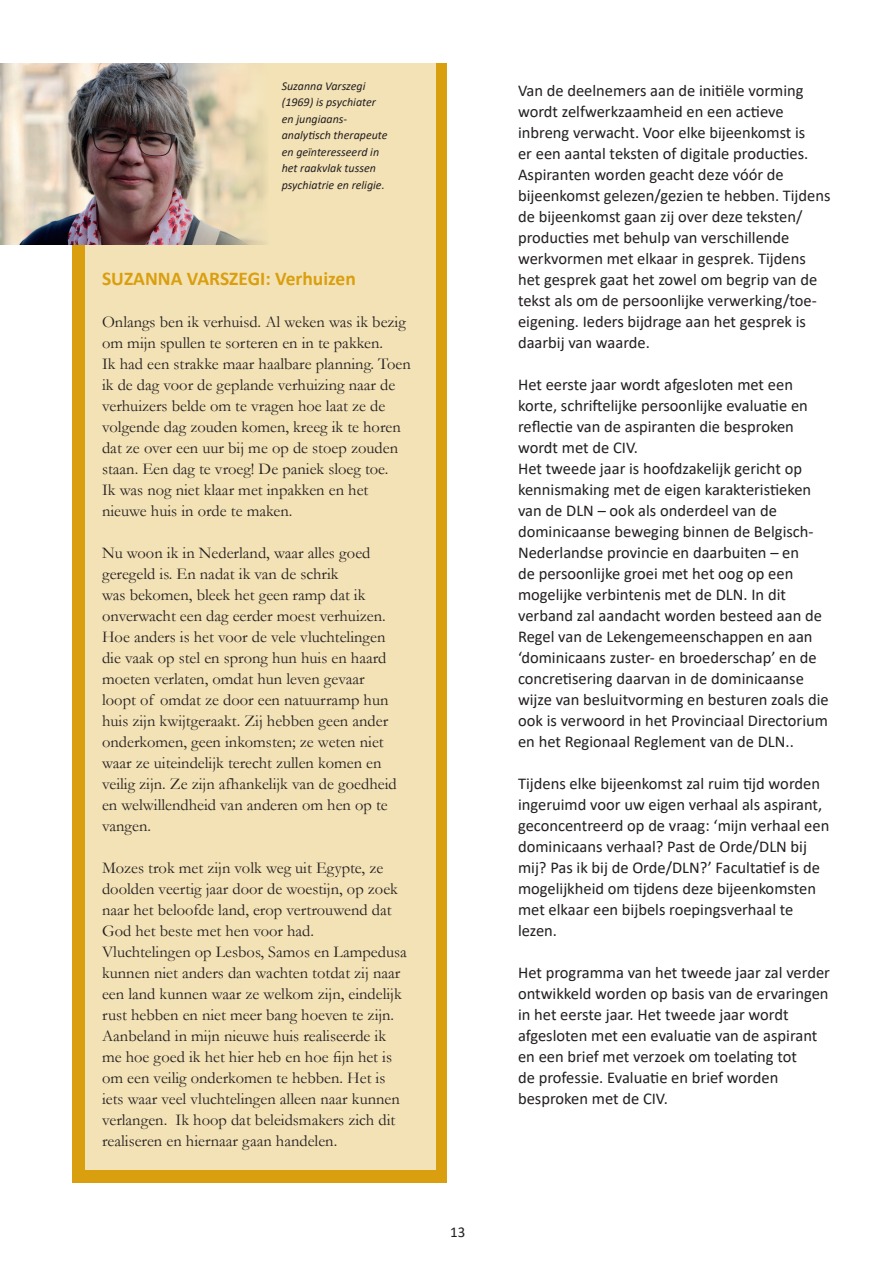
<style>
.page{position:relative;width:893px;height:1263px;background:#fff}
.page>*{position:absolute;margin:0;border:0;box-sizing:border-box;transform-origin:0 0}
.t1{font:700 19.5px "Calibri";color:#da9f0f}
.t2{font:16.5px/21px "Calibri";color:#231f20}
.t3{font:16.5px/21px "Garamond";color:#231f20}
.t4{font:15px "Calibri";color:#231f20}
.t5{font:italic 12px/16.5px "Calibri";color:#231f20}
</style>
<div class="page">
<div style="left:72px;top:64px;width:374px;height:1119px;background:#da9f0f"></div>
<div style="left:85px;top:64px;width:351px;height:1106px;background:#f3e2b6"></div>
<img style="left:0;top:64px;width:266px;height:180px">
<p class="t5" style="left:282px;top:77px;width:107px">Suzanna Varszegi (1969) is psychiater en jungiaans&shy;analytisch therapeute en geïnteresseerd in het raakvlak tussen psychiatrie en religie.</p>
<p class="t1" style="left:102px;top:265px;width:255px">SUZANNA VARSZEGI: Verhuizen</p>
<p class="t3" style="left:102px;top:311px;width:310px">Onlangs ben ik verhuisd. Al weken was ik bezig om mijn spullen te sorteren en in te pakken.<br>Ik had een strakke maar haalbare planning. Toen ik de dag voor de geplande verhuizing naar de verhuizers belde om te vragen hoe laat ze de volgende dag zouden komen, kreeg ik te horen dat ze over een uur bij me op de stoep zouden staan. Een dag te vroeg! De paniek sloeg toe.<br>Ik was nog niet klaar met inpakken en het nieuwe huis in orde te maken.</p>
<p class="t3" style="left:102px;top:542px;width:296px">Nu woon ik in Nederland, waar alles goed geregeld is. En nadat ik van de schrik<br>was bekomen, bleek het geen ramp dat ik onverwacht een dag eerder moest verhuizen.<br>Hoe anders is het voor de vele vluchtelingen die vaak op stel en sprong hun huis en haard moeten verlaten, omdat hun leven gevaar loopt of omdat ze door een natuurramp hun huis zijn kwijtgeraakt. Zij hebben geen ander onderkomen, geen inkomsten; ze weten niet waar ze uiteindelijk terecht zullen komen en veilig zijn. Ze zijn afhankelijk van de goedheid en welwillendheid van anderen om hen op te vangen.</p>
<p class="t3" style="left:102px;top:857px;width:306px">Mozes trok met zijn volk weg uit Egypte, ze doolden veertig jaar door de woestijn, op zoek naar het beloofde land, erop vertrouwend dat God het beste met hen voor had.<br>Vluchtelingen op Lesbos, Samos en Lampedusa kunnen niet anders dan wachten totdat zij naar een land kunnen waar ze welkom zijn, eindelijk rust hebben en niet meer bang hoeven te zijn.<br>Aanbeland in mijn nieuwe huis realiseerde ik me hoe goed ik het hier heb en hoe fijn het is om een veilig onderkomen te hebben. Het is iets waar veel vluchtelingen alleen naar kunnen verlangen. Ik hoop dat beleidsmakers zich dit realiseren en hiernaar gaan handelen.</p>
<p class="t4" style="left:450px;top:1221px;width:17px">13</p>
<p class="t2" style="left:518px;top:80px;width:314px">Van de deelnemers aan de initiële vorming wordt zelfwerkzaamheid en een actieve inbreng verwacht. Voor elke bijeenkomst is<br>er een aantal teksten of digitale producties.<br>Aspiranten worden geacht deze vóór de bijeenkomst gelezen/gezien te hebben. Tijdens de bijeenkomst gaan zij over deze teksten/ producties met behulp van verschillende werkvormen met elkaar in gesprek. Tijdens het gesprek gaat het zowel om begrip van de tekst als om de persoonlijke verwerking/toe&shy;eigening. Ieders bijdrage aan het gesprek is daarbij van waarde.</p>
<p class="t2" style="left:518px;top:374px;width:312px">Het eerste jaar wordt afgesloten met een korte, schriftelijke persoonlijke evaluatie en reflectie van de aspiranten die besproken wordt met de CIV.<br>Het tweede jaar is hoofdzakelijk gericht op kennismaking met de eigen karakteristieken van de DLN – ook als onderdeel van de dominicaanse beweging binnen de Belgisch-Nederlandse provincie en daarbuiten – en<br>de persoonlijke groei met het oog op een mogelijke verbintenis met de DLN. In dit verband zal aandacht worden besteed aan de Regel van de Lekengemeenschappen en aan ‘dominicaans zuster- en broederschap’ en de concretisering daarvan in de dominicaanse wijze van besluitvorming en besturen zoals die ook is verwoord in het Provinciaal Directorium en het Regionaal Reglement van de DLN..</p>
<p class="t2" style="left:518px;top:773px;width:313px">Tijdens elke bijeenkomst zal ruim tijd worden ingeruimd voor uw eigen verhaal als aspirant, geconcentreerd op de vraag: ‘mijn verhaal een dominicaans verhaal? Past de Orde/DLN bij mij? Pas ik bij de Orde/DLN?’ Facultatief is de mogelijkheid om tijdens deze bijeenkomsten met elkaar een bijbels roepingsverhaal te lezen.</p>
<p class="t2" style="left:518px;top:962px;width:313px">Het programma van het tweede jaar zal verder ontwikkeld worden op basis van de ervaringen in het eerste jaar. Het tweede jaar wordt afgesloten met een evaluatie van de aspirant en een brief met verzoek om toelating tot<br>de professie. Evaluatie en brief worden besproken met de CIV.</p>
</div>
